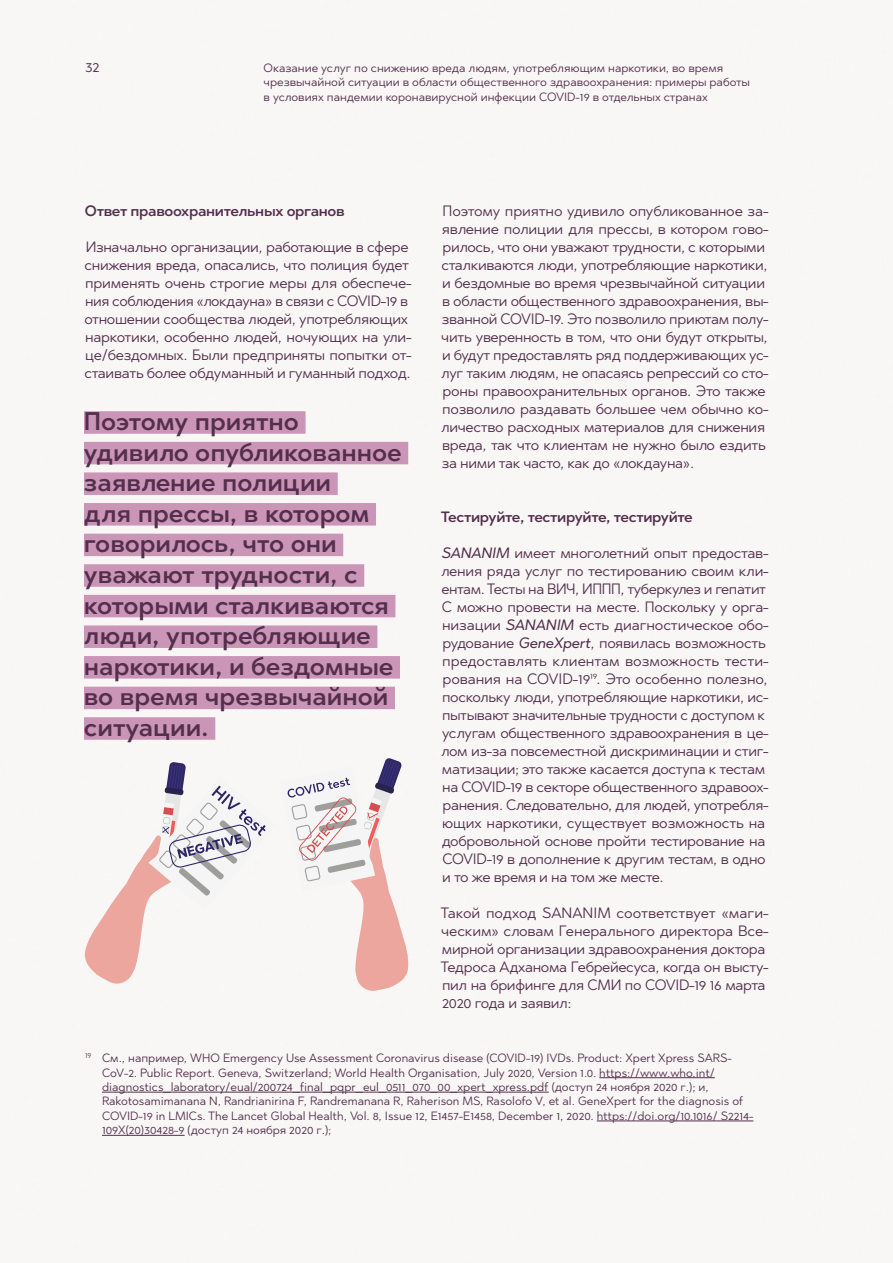
<style>
.page{position:relative;width:893px;height:1263px;background:#fff}
.page>*{position:absolute;margin:0;border:0;box-sizing:border-box;transform-origin:0 0}
.t1{font:600 25.5px/30.6px "Abrade";color:#532e4d}
.t2{font:15px/18px "Abrade";letter-spacing:-.02em;color:#532e4d}
.t3{font:600 15px "Abrade";letter-spacing:-.02em;color:#532e4d}
.t4{font:12px/14.4px "Abrade";color:#532e4d}
.t5{font:7.05px "Abrade";color:#532e4d}
.s1{font-weight:500;font-style:italic}
</style>
<div class="page">
<hr style="left:599px;top:1077px;width:116px;height:1px;background:#532e4d">
<hr style="left:102px;top:1092px;width:447px;height:1px;background:#532e4d">
<hr style="left:597px;top:1120px;width:156px;height:1px;background:#532e4d">
<hr style="left:102px;top:1135px;width:83px;height:1px;background:#532e4d">
<div style="left:84px;top:411px;width:222px;height:23px;background:#cb95b7"></div>
<div style="left:84px;top:442px;width:324px;height:22px;background:#cb95b7"></div>
<div style="left:84px;top:472px;width:254px;height:23px;background:#cb95b7"></div>
<div style="left:84px;top:503px;width:292px;height:22px;background:#cb95b7"></div>
<div style="left:84px;top:534px;width:259px;height:22px;background:#cb95b7"></div>
<div style="left:84px;top:564px;width:280px;height:23px;background:#cb95b7"></div>
<div style="left:84px;top:595px;width:311px;height:22px;background:#cb95b7"></div>
<div style="left:84px;top:625px;width:293px;height:23px;background:#cb95b7"></div>
<div style="left:84px;top:656px;width:316px;height:22px;background:#cb95b7"></div>
<div style="left:84px;top:687px;width:311px;height:22px;background:#cb95b7"></div>
<div style="left:84px;top:717px;width:131px;height:23px;background:#cb95b7"></div>
<svg style="left:85px;top:758px;width:324px;height:234px"></svg>
<p class="t2" style="left:85px;top:57px;width:16px">32</p>
<p class="t4" style="left:264px;top:60px;width:488px">Оказание услуг по снижению вреда людям, употребляющим наркотики, во время чрезвычайной ситуации в области общественного здравоохранения: примеры работы в условиях пандемии коронавирусной инфекции COVID-19 в отдельных странах</p>
<p class="t3" style="left:85px;top:200px;width:261px">Ответ правоохранительных органов</p>
<p class="t2" style="left:84px;top:237px;width:329px">Изначально организации, работающие в сфере снижения вреда, опасались, что полиция будет применять очень строгие меры для обеспече&shy;ния соблюдения «локдауна» в связи с COVID-19 в отношении сообщества людей, употребляющих наркотики, особенно людей, ночующих на ули&shy;це/бездомных. Были предприняты попытки от&shy;стаивать более обдуманный и гуманный подход.</p>
<h1 class="t1" style="left:84px;top:405px;width:319px">Поэтому приятно удивило опубликованное заявление полиции<br>для прессы, в котором говорилось, что они уважают трудности, с которыми сталкиваются люди, употребляющие наркотики, и бездомные во время чрезвычайной ситуации.</h1>
<p class="t2" style="left:441px;top:201px;width:329px">Поэтому приятно удивило опубликованное за&shy;явление полиции для прессы, в котором гово&shy;рилось, что они уважают трудности, с которыми сталкиваются люди, употребляющие наркотики, и бездомные во время чрезвычайной ситуации в области общественного здравоохранения, вы&shy;званной COVID-19. Это позволило приютам полу&shy;чить уверенность в том, что они будут открыты, и будут предоставлять ряд поддерживающих ус&shy;луг таким людям, не опасаясь репрессий со сто&shy;роны правоохранительных органов. Это также позволило раздавать большее чем обычно ко&shy;личество расходных материалов для снижения вреда, так что клиентам не нужно было ездить за ними так часто, как до «локдауна».</p>
<p class="t3" style="left:441px;top:506px;width:254px">Тестируйте, тестируйте, тестируйте</p>
<p class="t2" style="left:441px;top:543px;width:329px"><span class="s1">SANANIM</span> имеет многолетний опыт предостав&shy;ления ряда услуг по тестированию своим кли&shy;ентам. Тесты на ВИЧ, ИППП, туберкулез и гепатит С можно провести на месте. Поскольку у орга&shy;низации <span class="s1">SANANIM</span> есть диагностическое обо&shy;рудование <span class="s1">GeneXpert</span>, появилась возможность предоставлять клиентам возможность тести&shy;рования на COVID-19<sup>19</sup>. Это особенно полезно, поскольку люди, употребляющие наркотики, ис&shy;пытывают значительные трудности с доступом к услугам общественного здравоохранения в це&shy;лом из-за повсеместной дискриминации и стиг&shy;матизации; это также касается доступа к тестам на COVID-19 в секторе общественного здравоох&shy;ранения. Следовательно, для людей, употребля&shy;ющих наркотики, существует возможность на добровольной основе пройти тестирование на COVID-19 в дополнение к другим тестам, в одно и то же время и на том же месте.</p>
<p class="t2" style="left:440px;top:903px;width:330px">Такой подход SANANIM соответствует «маги&shy;ческим» словам Генерального директора Все&shy;мирной организации здравоохранения доктора Тедроса Адханома Гебрейесуса, когда он высту&shy;пил на брифинге для СМИ по COVID-19 16 марта 2020 года и заявил:</p>
<p class="t5" style="left:85px;top:1051px;width:8px">19</p>
<p class="t4" style="left:102px;top:1050px;width:653px">См., например, WHO Emergency Use Assessment Coronavirus disease (COVID-19) IVDs. Product: Xpert Xpress SARS-CoV-2. Public Report. Geneva, Switzerland; World Health Organisation, July 2020, Version 1.0. https://www.who.int/ diagnostics_laboratory/eual/200724_final_pqpr_eul_0511_070_00_xpert_xpress.pdf (доступ 24 ноября 2020 г.); и, Rakotosamimanana N, Randrianirina F, Randremanana R, Raherison MS, Rasolofo V, et al. GeneXpert for the diagnosis of COVID-19 in LMICs. The Lancet Global Health, Vol. 8, Issue 12, E1457-E1458, December 1, 2020. https://doi.org/10.1016/ S2214- 109X(20)30428-9 (доступ 24 ноября 2020 г.);</p>
</div>
